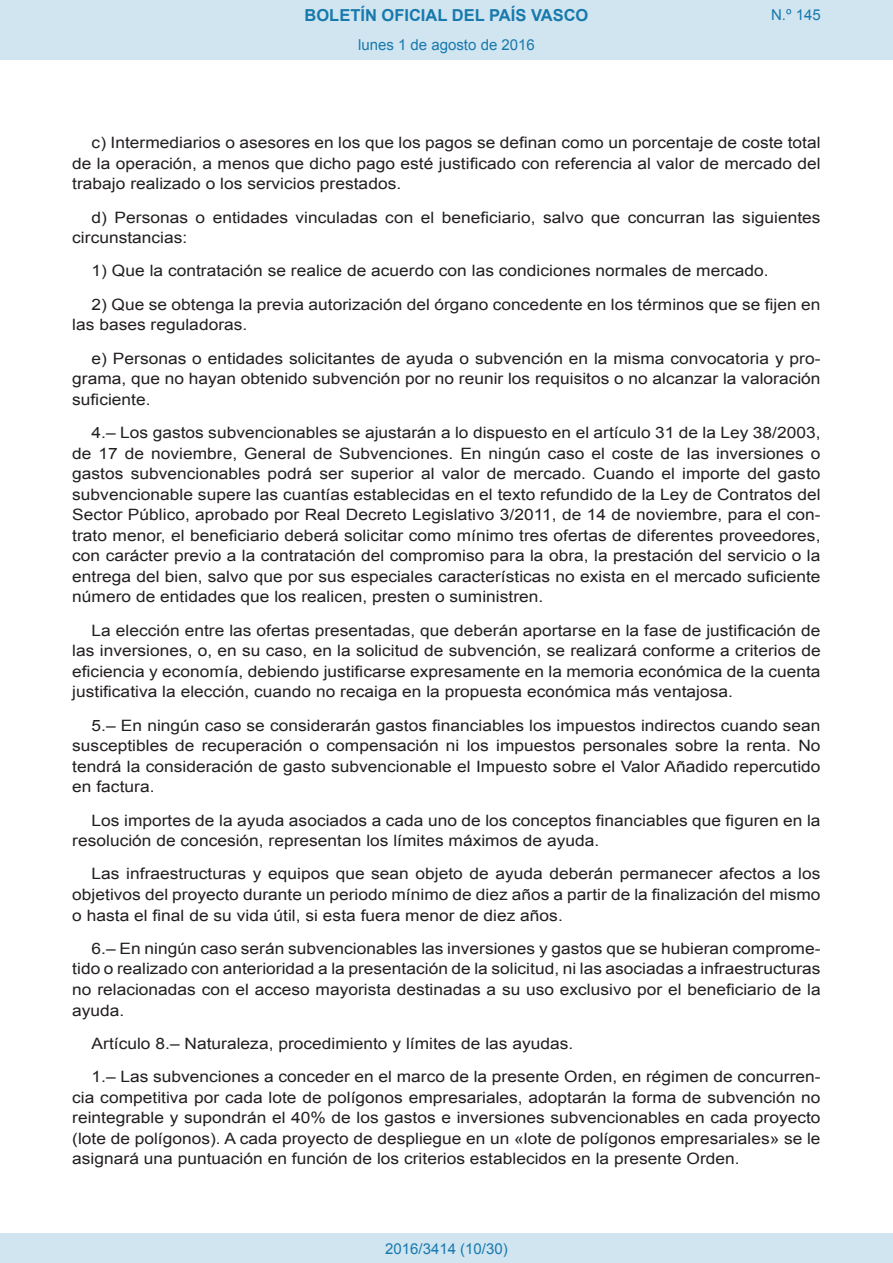
<style>
.page{position:relative;width:893px;height:1263px;background:#fff}
.page>*{position:absolute;margin:0;border:0;box-sizing:border-box;transform-origin:0 0}
.t1{font:700 16.5px "Arial";color:#1879ad}
.BOPVDetalle{font:15.6px/20.5px "Arial";color:#231f20;text-align:justify;scale:1.11 1}
.Paginacion_Centro{font:15px "Arial";color:#1879ad}
</style>
<div class="page">
<div style="left:0;top:0;width:893px;height:60px;background:#d0e5f0"></div>
<div style="left:0;top:1233px;width:893px;height:30px;background:#d0e5f0"></div>
<p class="t1" style="left:305px;top:4px;width:285px">BOLETÍN OFICIAL DEL PAÍS VASCO</p>
<p class="Paginacion_Centro" style="left:358px;top:35px;width:178px">lunes 1 de agosto de 2016</p>
<p class="Paginacion_Centro" style="left:771px;top:5px;width:51px">N.º 145</p>
<p class="BOPVDetalle" style="left:72px;top:132px;width:676px;text-indent:19px">c) Intermediarios o asesores en los que los pagos se definan como un porcentaje de coste total de la operación, a menos que dicho pago esté justificado con referencia al valor de mercado del trabajo realizado o los servicios prestados.</p>
<p class="BOPVDetalle" style="left:72px;top:207px;width:676px;text-indent:19px">d) Personas o entidades vinculadas con el beneficiario, salvo que concurran las siguientes circunstancias:</p>
<p class="BOPVDetalle" style="left:92px;top:261px;width:611px">1) Que la contratación se realice de acuerdo con las condiciones normales de mercado.</p>
<p class="BOPVDetalle" style="left:72px;top:294px;width:676px;text-indent:19px">2) Que se obtenga la previa autorización del órgano concedente en los términos que se fijen en las bases reguladoras.</p>
<p class="BOPVDetalle" style="left:72px;top:348px;width:676px;text-indent:19px">e) Personas o entidades solicitantes de ayuda o subvención en la misma convocatoria y pro&shy;grama, que no hayan obtenido subvención por no reunir los requisitos o no alcanzar la valoración suficiente.</p>
<p class="BOPVDetalle" style="left:72px;top:422px;width:676px;text-indent:19px">4.– Los gastos subvencionables se ajustarán a lo dispuesto en el artículo 31 de la Ley 38/2003, de 17 de noviembre, General de Subvenciones. En ningún caso el coste de las inversiones o gastos subvencionables podrá ser superior al valor de mercado. Cuando el importe del gasto subvencionable supere las cuantías establecidas en el texto refundido de la Ley de Contratos del Sector Público, aprobado por Real Decreto Legislativo 3/2011, de 14 de noviembre, para el con&shy;trato menor, el beneficiario deberá solicitar como mínimo tres ofertas de diferentes proveedores, con carácter previo a la contratación del compromiso para la obra, la prestación del servicio o la entrega del bien, salvo que por sus especiales características no exista en el mercado suficiente número de entidades que los realicen, presten o suministren.</p>
<p class="BOPVDetalle" style="left:72px;top:620px;width:676px;text-indent:19px">La elección entre las ofertas presentadas, que deberán aportarse en la fase de justificación de las inversiones, o, en su caso, en la solicitud de subvención, se realizará conforme a criterios de eficiencia y economía, debiendo justificarse expresamente en la memoria económica de la cuenta justificativa la elección, cuando no recaiga en la propuesta económica más ventajosa.</p>
<p class="BOPVDetalle" style="left:72px;top:715px;width:676px;text-indent:19px">5.– En ningún caso se considerarán gastos financiables los impuestos indirectos cuando sean susceptibles de recuperación o compensación ni los impuestos personales sobre la renta. No tendrá la consideración de gasto subvencionable el Impuesto sobre el Valor Añadido repercutido en factura.</p>
<p class="BOPVDetalle" style="left:72px;top:810px;width:676px;text-indent:19px">Los importes de la ayuda asociados a cada uno de los conceptos financiables que figuren en la resolución de concesión, representan los límites máximos de ayuda.</p>
<p class="BOPVDetalle" style="left:72px;top:864px;width:676px;text-indent:19px">Las infraestructuras y equipos que sean objeto de ayuda deberán permanecer afectos a los objetivos del proyecto durante un periodo mínimo de diez años a partir de la finalización del mismo o hasta el final de su vida útil, si esta fuera menor de diez años.</p>
<p class="BOPVDetalle" style="left:72px;top:938px;width:676px;text-indent:19px">6.– En ningún caso serán subvencionables las inversiones y gastos que se hubieran comprome&shy;tido o realizado con anterioridad a la presentación de la solicitud, ni las asociadas a infraestructuras no relacionadas con el acceso mayorista destinadas a su uso exclusivo por el beneficiario de la ayuda.</p>
<p class="BOPVDetalle" style="left:92px;top:1033px;width:435px">Artículo 8.– Naturaleza, procedimiento y límites de las ayudas.</p>
<p class="BOPVDetalle" style="left:72px;top:1066px;width:676px;text-indent:19px">1.– Las subvenciones a conceder en el marco de la presente Orden, en régimen de concurren&shy;cia competitiva por cada lote de polígonos empresariales, adoptarán la forma de subvención no reintegrable y supondrán el 40% de los gastos e inversiones subvencionables en cada proyecto (lote de polígonos). A cada proyecto de despliegue en un «lote de polígonos empresariales» se le asignará una puntuación en función de los criterios establecidos en la presente Orden.</p>
<p class="Paginacion_Centro" style="left:385px;top:1238px;width:124px">2016/3414 (10/30)</p>
</div>
